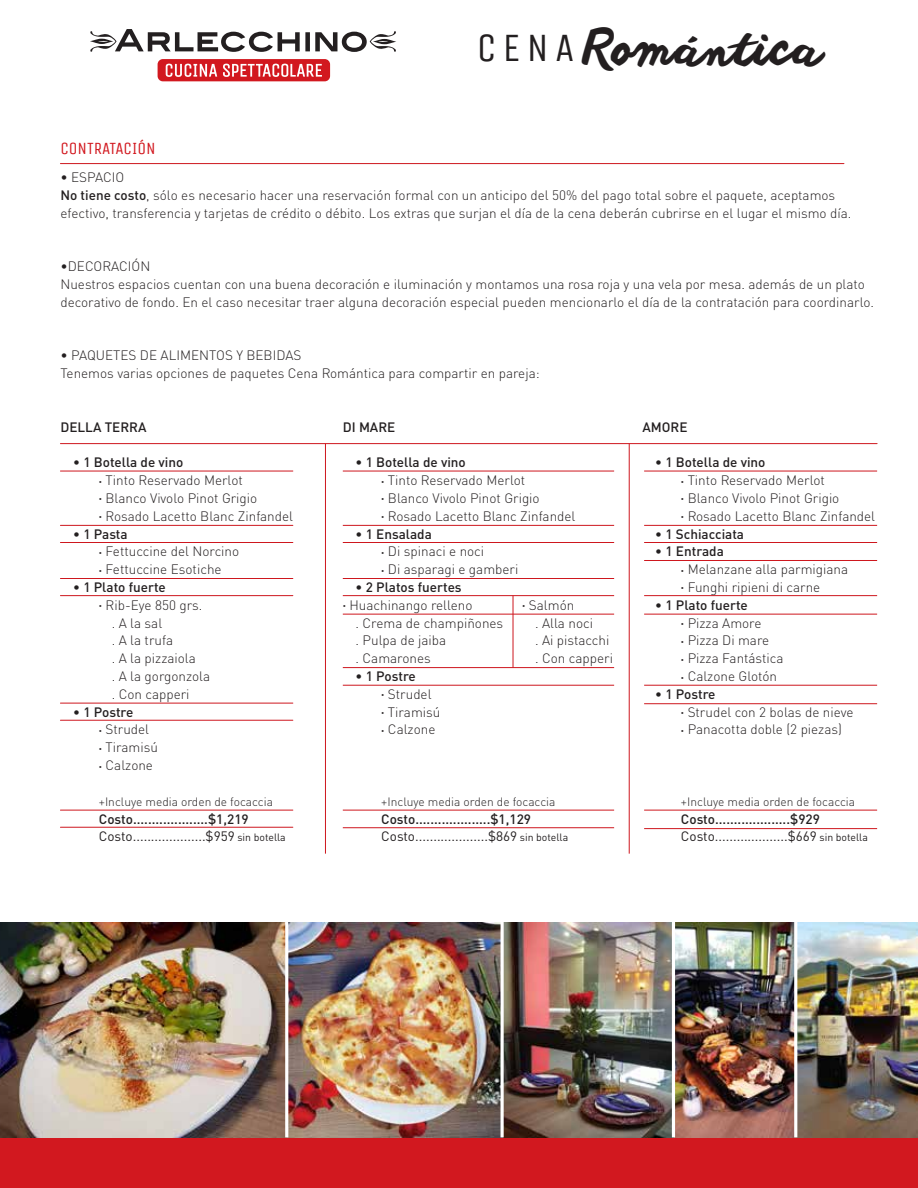
<style>
.page{position:relative;width:918px;height:1188px;background:#fff}
.page>*{position:absolute;margin:0;border:0;box-sizing:border-box;transform-origin:0 0}
.t1{font:47.55px "anothershabby";letter-spacing:.01em;color:#231f20}
.t2{font:17.25px "Unica One";color:#d2181f}
.t3{font:300 13.5px/17.9px "DIN Pro";color:#231f20}
.t4{font:500 13.5px/17.9px "DIN Pro";color:#231f20}
.t5{font:300 12px "DIN Pro";color:#231f20}
.s1{font-family:"Unica One";font-size:40.35px}
.s2{font-weight:500}
.s3{font-size:6px}
.s4{font-weight:400}
.s5{font-weight:400;font-size:10.5px}
</style>
<div class="page">
<hr style="left:60px;top:163px;width:784px;height:1px;background:#ce171e">
<hr style="left:60px;top:443px;width:817px;height:1px;background:#ce171e">
<hr style="left:60px;top:471px;width:233px;height:1px;background:#ce171e">
<svg style="left:90px;top:29px;width:306px;height:23px"></svg>
<div style="left:158px;top:59px;width:172px;height:22px;background:#d2181f;border-radius:5px"></div>
<svg style="left:166px;top:64px;width:51px;height:13px"></svg>
<svg style="left:223px;top:64px;width:99px;height:13px"></svg>
<div style="left:0;top:1137px;width:918px;height:51px;background:#d2181f"></div>
<img style="left:0;top:922px;width:918px;height:215px">
<hr style="left:285px;top:922px;width:3px;height:215px;background:#fff">
<hr style="left:501px;top:922px;width:3px;height:215px;background:#fff">
<hr style="left:672px;top:922px;width:3px;height:215px;background:#fff">
<hr style="left:794px;top:922px;width:3px;height:215px;background:#fff">
<hr style="left:629px;top:444px;width:1px;height:410px;background:#ce171e">
<hr style="left:325px;top:444px;width:1px;height:410px;background:#ce171e">
<hr style="left:343px;top:614px;width:271px;height:1px;background:#ce171e">
<hr style="left:343px;top:471px;width:271px;height:1px;background:#ce171e">
<hr style="left:343px;top:525px;width:271px;height:1px;background:#ce171e">
<hr style="left:343px;top:542px;width:271px;height:1px;background:#ce171e">
<hr style="left:343px;top:578px;width:271px;height:1px;background:#ce171e">
<hr style="left:343px;top:595px;width:271px;height:1px;background:#ce171e">
<hr style="left:343px;top:685px;width:271px;height:1px;background:#ce171e">
<hr style="left:343px;top:667px;width:271px;height:1px;background:#ce171e">
<hr style="left:343px;top:827px;width:271px;height:1px;background:#ce171e">
<hr style="left:343px;top:810px;width:271px;height:1px;background:#ce171e">
<hr style="left:513px;top:596px;width:1px;height:72px;background:#ce171e">
<hr style="left:60px;top:525px;width:233px;height:1px;background:#ce171e">
<hr style="left:60px;top:542px;width:233px;height:1px;background:#ce171e">
<hr style="left:60px;top:578px;width:233px;height:1px;background:#ce171e">
<hr style="left:60px;top:595px;width:233px;height:1px;background:#ce171e">
<hr style="left:60px;top:703px;width:233px;height:1px;background:#ce171e">
<hr style="left:60px;top:720px;width:233px;height:1px;background:#ce171e">
<hr style="left:60px;top:810px;width:233px;height:1px;background:#ce171e">
<hr style="left:60px;top:827px;width:233px;height:1px;background:#ce171e">
<hr style="left:644px;top:471px;width:233px;height:1px;background:#ce171e">
<hr style="left:644px;top:525px;width:233px;height:1px;background:#ce171e">
<hr style="left:644px;top:542px;width:233px;height:1px;background:#ce171e">
<hr style="left:644px;top:560px;width:233px;height:1px;background:#ce171e">
<hr style="left:644px;top:595px;width:233px;height:1px;background:#ce171e">
<hr style="left:644px;top:614px;width:233px;height:1px;background:#ce171e">
<hr style="left:644px;top:685px;width:233px;height:1px;background:#ce171e">
<hr style="left:644px;top:703px;width:233px;height:1px;background:#ce171e">
<hr style="left:644px;top:810px;width:233px;height:1px;background:#ce171e">
<hr style="left:644px;top:828px;width:233px;height:1px;background:#ce171e">
<h1 class="t1" style="left:477px;top:20px;width:349px"><span class="s1">CENA</span> Romántica</h1>
<p class="t2" style="left:60px;top:139px;width:97px">CONTRATACIÓN</p>
<p class="t3" style="left:60px;top:167px;width:792px">• ESPACIO<br><span class="s2">No tiene costo</span>, sólo es necesario hacer una reservación formal con un anticipo del 50% del pago total sobre el paquete, aceptamos efectivo, transferencia y tarjetas de crédito o débito. Los extras que surjan el día de la cena deberán cubrirse en el lugar el mismo día.</p>
<p class="t3" style="left:60px;top:256px;width:815px">•DECORACIÓN<br>Nuestros espacios cuentan con una buena decoración e iluminación y montamos una rosa roja y una vela por mesa. además de un plato decorativo de fondo. En el caso necesitar traer alguna decoración especial pueden mencionarlo el día de la contratación para coordinarlo.</p>
<p class="t3" style="left:60px;top:345px;width:481px">• PAQUETES DE ALIMENTOS Y BEBIDAS<br>Tenemos varias opciones de paquetes Cena Romántica para compartir en pareja:</p>
<p class="t4" style="left:60px;top:416px;width:88px">DELLA TERRA</p>
<p class="t4" style="left:73px;top:452px;width:112px">• 1 Botella de vino</p>
<p class="t3" style="left:99px;top:470px;width:145px"><span class="s3">•</span> Tinto Reservado Merlot</p>
<p class="t3" style="left:99px;top:488px;width:160px"><span class="s3">•</span> Blanco Vivolo Pinot Grigio</p>
<p class="t3" style="left:99px;top:506px;width:196px"><span class="s3">•</span> Rosado Lacetto Blanc Zinfandel</p>
<p class="t4" style="left:73px;top:523px;width:56px">• 1 Pasta</p>
<p class="t3" style="left:99px;top:541px;width:142px"><span class="s3">•</span> Fettuccine del Norcino</p>
<p class="t3" style="left:99px;top:559px;width:124px"><span class="s3">•</span> Fettuccine Esotiche</p>
<p class="t4" style="left:73px;top:577px;width:94px">• 1 Plato fuerte</p>
<p class="t3" style="left:112px;top:595px;width:100px;text-indent:-13px"><span class="s3">•</span> Rib-Eye 850 grs.<br>. A la sal<br>. A la trufa<br>. A la pizzaiola<br>. A la gorgonzola . Con capperi</p>
<p class="t4" style="left:73px;top:701px;width:62px">• 1 Postre</p>
<p class="t3" style="left:99px;top:719px;width:52px"><span class="s3">•</span> Strudel</p>
<p class="t3" style="left:99px;top:737px;width:61px"><span class="s3">•</span> Tiramisú</p>
<p class="t3" style="left:99px;top:755px;width:56px"><span class="s3">•</span> Calzone</p>
<p class="t5" style="left:99px;top:792px;width:176px">+Incluye media orden de focaccia</p>
<p class="t4" style="left:99px;top:808px;width:188px">Costo....................$1,219<br><span class="s4">Costo....................$959</span> <span class="s5">sin botella</span></p>
<p class="t4" style="left:343px;top:416px;width:54px">DI MARE</p>
<p class="t4" style="left:356px;top:452px;width:112px">• 1 Botella de vino</p>
<p class="t3" style="left:381px;top:470px;width:145px"><span class="s3">•</span> Tinto Reservado Merlot</p>
<p class="t3" style="left:381px;top:488px;width:160px"><span class="s3">•</span> Blanco Vivolo Pinot Grigio</p>
<p class="t3" style="left:381px;top:506px;width:196px"><span class="s3">•</span> Rosado Lacetto Blanc Zinfandel</p>
<p class="t4" style="left:356px;top:523px;width:78px">• 1 Ensalada</p>
<p class="t3" style="left:381px;top:541px;width:105px"><span class="s3">•</span> Di spinaci e noci</p>
<p class="t3" style="left:381px;top:559px;width:139px"><span class="s3">•</span> Di asparagi e gamberi</p>
<p class="t4" style="left:356px;top:577px;width:108px">• 2 Platos fuertes</p>
<p class="t3" style="left:343px;top:595px;width:131px"><span class="s3">•</span> Huachinango relleno</p>
<p class="t3" style="left:522px;top:595px;width:54px"><span class="s3">•</span> Salmón</p>
<p class="t3" style="left:356px;top:613px;width:149px">. Crema de champiñones</p>
<p class="t3" style="left:535px;top:613px;width:60px">. Alla noci</p>
<p class="t3" style="left:356px;top:630px;width:92px">. Pulpa de jaiba</p>
<p class="t3" style="left:535px;top:630px;width:76px">. Ai pistacchi</p>
<p class="t3" style="left:356px;top:648px;width:77px">. Camarones</p>
<p class="t3" style="left:535px;top:648px;width:79px">. Con capperi</p>
<p class="t4" style="left:356px;top:666px;width:62px">• 1 Postre</p>
<p class="t3" style="left:381px;top:684px;width:52px"><span class="s3">•</span> Strudel</p>
<p class="t3" style="left:381px;top:702px;width:61px"><span class="s3">•</span> Tiramisú</p>
<p class="t3" style="left:381px;top:719px;width:56px"><span class="s3">•</span> Calzone</p>
<p class="t5" style="left:381px;top:792px;width:176px">+Incluye media orden de focaccia</p>
<p class="t4" style="left:381px;top:808px;width:188px">Costo....................$1,129<br><span class="s4">Costo....................$869</span> <span class="s5">sin botella</span></p>
<p class="t4" style="left:643px;top:416px;width:47px">AMORE</p>
<p class="t4" style="left:655px;top:452px;width:112px">• 1 Botella de vino</p>
<p class="t3" style="left:681px;top:470px;width:145px"><span class="s3">•</span> Tinto Reservado Merlot</p>
<p class="t3" style="left:681px;top:488px;width:160px"><span class="s3">•</span> Blanco Vivolo Pinot Grigio</p>
<p class="t3" style="left:681px;top:506px;width:196px"><span class="s3">•</span> Rosado Lacetto Blanc Zinfandel</p>
<p class="t4" style="left:655px;top:523px;width:90px">• 1 Schiacciata</p>
<p class="t4" style="left:655px;top:541px;width:70px">• 1 Entrada</p>
<p class="t3" style="left:681px;top:559px;width:169px"><span class="s3">•</span> Melanzane alla parmigiana</p>
<p class="t3" style="left:681px;top:577px;width:141px"><span class="s3">•</span> Funghi ripieni di carne</p>
<p class="t4" style="left:655px;top:595px;width:94px">• 1 Plato fuerte</p>
<p class="t3" style="left:681px;top:613px;width:82px"><span class="s3">•</span> Pizza Amore</p>
<p class="t3" style="left:681px;top:630px;width:90px"><span class="s3">•</span> Pizza Di mare</p>
<p class="t3" style="left:681px;top:648px;width:104px"><span class="s3">•</span> Pizza Fantástica</p>
<p class="t3" style="left:681px;top:666px;width:98px"><span class="s3">•</span> Calzone Glotón</p>
<p class="t4" style="left:655px;top:684px;width:62px">• 1 Postre</p>
<p class="t3" style="left:681px;top:702px;width:174px"><span class="s3">•</span> Strudel con 2 bolas de nieve</p>
<p class="t3" style="left:681px;top:719px;width:163px"><span class="s3">•</span> Panacotta doble (2 piezas)</p>
<p class="t5" style="left:681px;top:792px;width:176px">+Incluye media orden de focaccia</p>
<p class="t4" style="left:681px;top:808px;width:188px">Costo....................$929<br><span class="s4">Costo....................$669</span> <span class="s5">sin botella</span></p>
</div>
